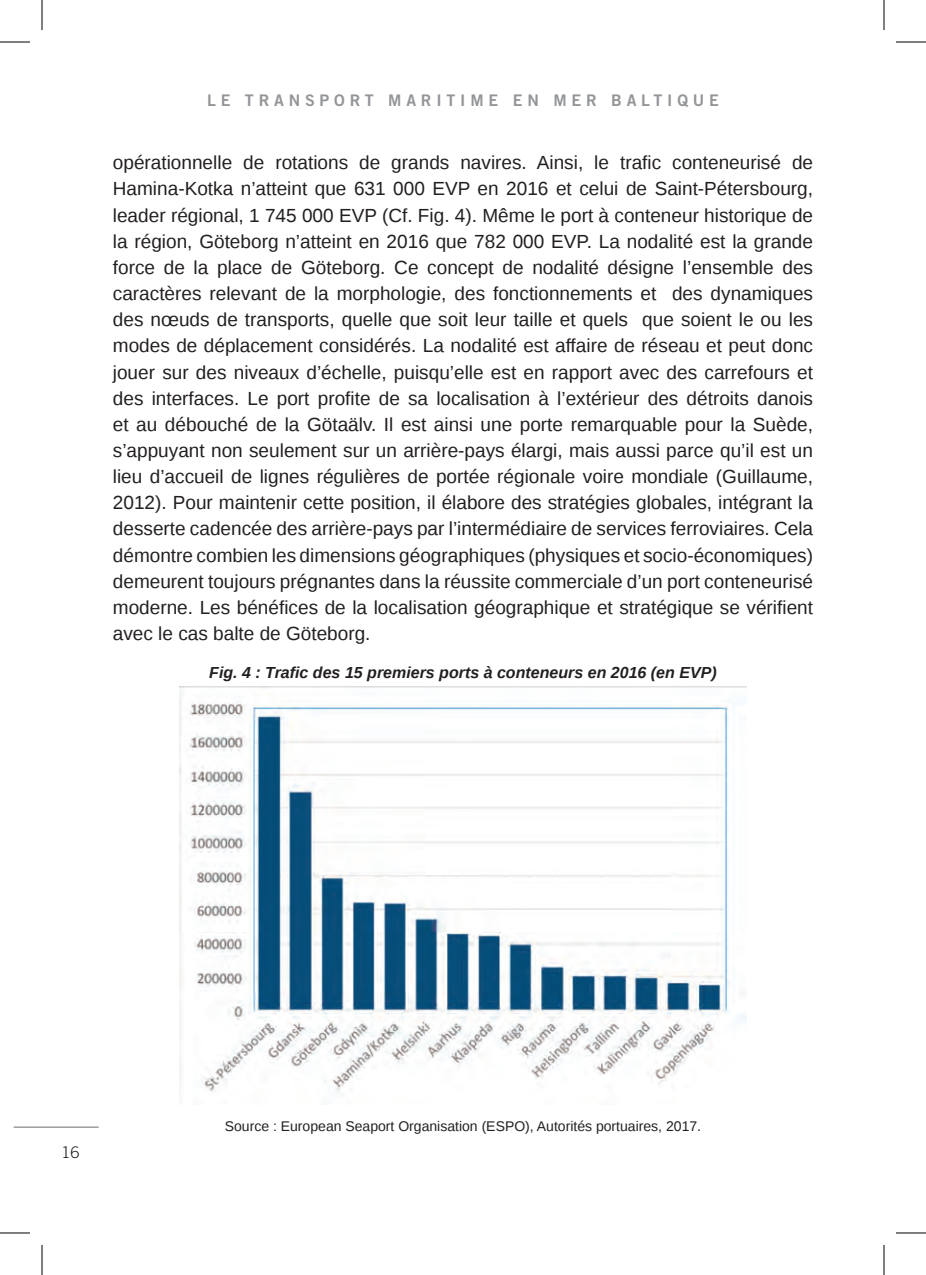
<style>
.page{position:relative;width:926px;height:1275px;background:#fff}
.page>*{position:absolute;margin:0;border:0;box-sizing:border-box;transform-origin:0 0}
.t1{font:19px/26.2px "Liberation Sans";color:#231f20;text-align:justify}
.t2{font:italic 700 16px "Liberation Sans";color:#231f20}
.t3{font:16px "Trade Gothic Bold Two";letter-spacing:.3em;color:#939598}
.t4{font:300 16px "Trade Gothic";color:#231f20}
.t5{font:14px "Liberation Sans";color:#231f20}
</style>
<div class="page">
<hr style="left:14px;top:1126px;width:85px;height:1px;background:#6c6d70">
<img style="left:179px;top:686px;width:567px;height:407px">
<hr style="left:0;top:42px;width:30px;height:1px;background:#000">
<hr style="left:896px;top:42px;width:30px;height:1px;background:#000">
<hr style="left:0;top:1232px;width:30px;height:1px;background:#000">
<hr style="left:896px;top:1232px;width:30px;height:1px;background:#000">
<hr style="left:42px;top:0;width:1px;height:30px;background:#000">
<hr style="left:42px;top:1245px;width:1px;height:30px;background:#000">
<hr style="left:884px;top:0;width:1px;height:30px;background:#000">
<hr style="left:884px;top:1245px;width:1px;height:30px;background:#000">
<p class="t3" style="left:207px;top:90px;width:513px">LE TRANSPORT MARITIME EN MER BALTIQUE</p>
<p class="t1" style="left:113px;top:150px;width:702px">opérationnelle de rotations de grands navires. Ainsi, le trafic conteneurisé de Hamina-Kotka n’atteint que 631 000 EVP en 2016 et celui de Saint-Pétersbourg, leader régional, 1 745 000 EVP (Cf. Fig. 4). Même le port à conteneur historique de la région, Göteborg n’atteint en 2016 que 782 000 EVP. La nodalité est la grande force de la place de Göteborg. Ce concept de nodalité désigne l’ensemble des caractères relevant de la morphologie, des fonctionnements et des dynamiques des nœuds de transports, quelle que soit leur taille et quels que soient le ou les modes de déplacement considérés. La nodalité est affaire de réseau et peut donc jouer sur des niveaux d’échelle, puisqu’elle est en rapport avec des carrefours et des interfaces. Le port profite de sa localisation à l’extérieur des détroits danois et au débouché de la Götaälv. Il est ainsi une porte remarquable pour la Suède, s’appuyant non seulement sur un arrière-pays élargi, mais aussi parce qu’il est un lieu d’accueil de lignes régulières de portée régionale voire mondiale (Guillaume, 2012). Pour maintenir cette position, il élabore des stratégies globales, intégrant la desserte cadencée des arrière-pays par l’intermédiaire de services ferroviaires. Cela démontre combien les dimensions géographiques (physiques et socio-économiques) demeurent toujours prégnantes dans la réussite commerciale d’un port conteneurisé moderne. Les bénéfices de la localisation géographique et stratégique se vérifient avec le cas balte de Göteborg.</p>
<p class="t2" style="left:209px;top:661px;width:509px">Fig. 4 : Trafic des 15 premiers ports à conteneurs en 2016 (en EVP)</p>
<p class="t4" style="left:61px;top:1142px;width:19px">16</p>
<p class="t5" style="left:225px;top:1118px;width:478px">Source : European Seaport Organisation (ESPO), Autorités portuaires, 2017.</p>
</div>
